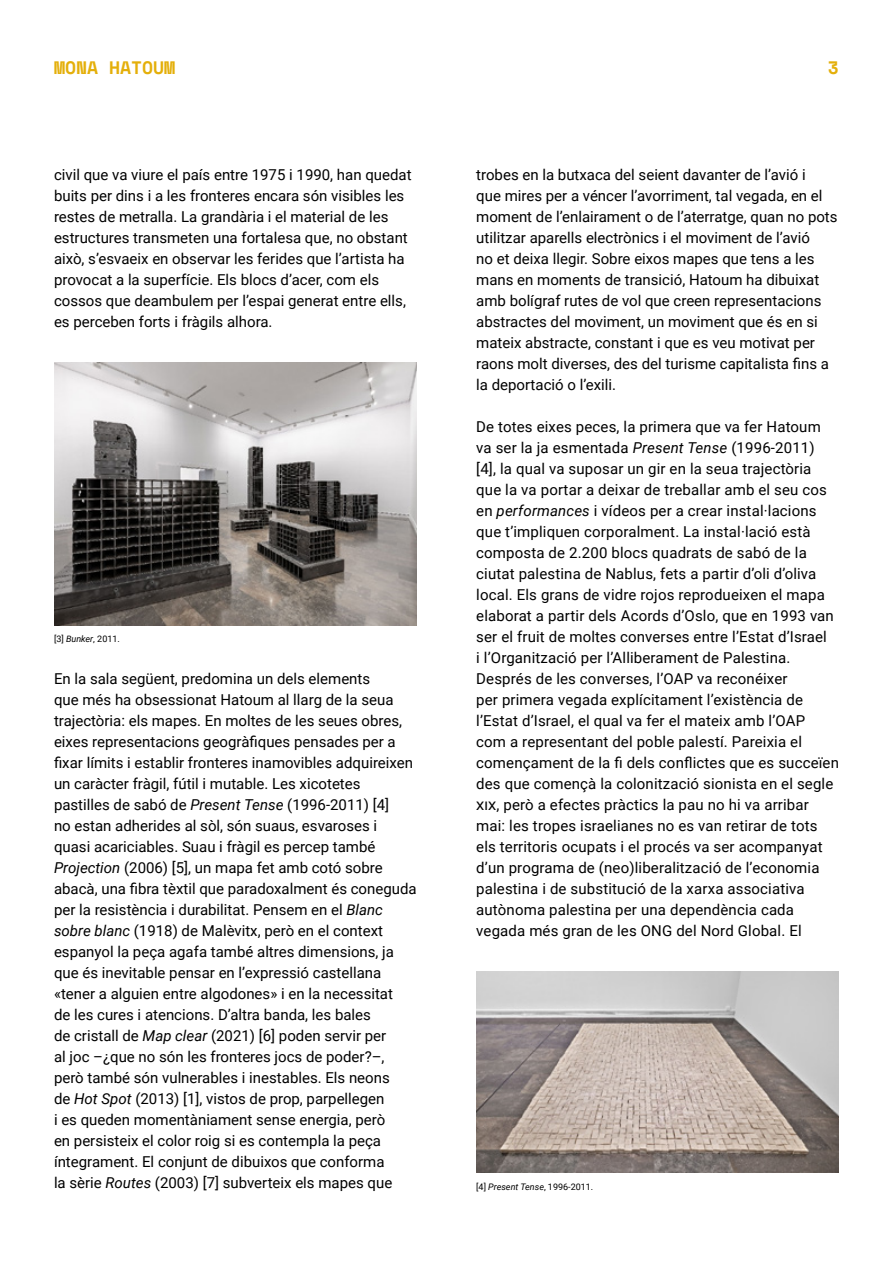
<style>
.page{position:relative;width:893px;height:1263px;background:#fff}
.page>*{position:absolute;margin:0;border:0;box-sizing:border-box;transform-origin:0 0}
.t1{font:700 18px "Space Mono";color:#e4af0a}
.t2{font:15px/21px "Roboto";color:#000}
.t3{font:9px "Roboto";color:#000}
.s1{font-style:italic}
</style>
<div class="page">
<img style="left:54px;top:363px;width:363px;height:262px">
<img style="left:476px;top:972px;width:363px;height:201px">
<p class="t1" style="left:54px;top:54px;width:123px">MONA HATOUM</p>
<p class="t1" style="left:828px;top:54px;width:13px">3</p>
<p class="t2" style="left:54px;top:164px;width:359px">civil que va viure el país entre 1975 i 1990, han quedat buits per dins i a les fronteres encara són visibles les restes de metralla. La grandària i el material de les estructures transmeten una fortalesa que, no obstant això, s’esvaeix en observar les ferides que l’artista ha provocat a la superfície. Els blocs d’acer, com els cossos que deambulem per l’espai generat entre ells, es perceben forts i fràgils alhora.</p>
<p class="t3" style="left:54px;top:633px;width:67px">[3] <span class="s1">Bunker</span>, 2011.</p>
<p class="t2" style="left:54px;top:668px;width:364px">En la sala següent, predomina un dels elements<br>que més ha obsessionat Hatoum al llarg de la seua trajectòria: els mapes. En moltes de les seues obres, eixes representacions geogràfiques pensades per a fixar límits i establir fronteres inamovibles adquireixen un caràcter fràgil, fútil i mutable. Les xicotetes pastilles de sabó de <span class="s1">Present Tense</span> (1996-2011) [4]<br>no estan adherides al sòl, són suaus, esvaroses i quasi acariciables. Suau i fràgil es percep també <span class="s1">Projection</span> (2006) [5], un mapa fet amb cotó sobre abacà, una fibra tèxtil que paradoxalment és coneguda per la resistència i durabilitat. Pensem en el <span class="s1">Blanc sobre blanc</span> (1918) de Malèvitx, però en el context espanyol la peça agafa també altres dimensions, ja que és inevitable pensar en l’expressió castellana «tener a alguien entre algodones» i en la necessitat<br>de les cures i atencions. D’altra banda, les bales<br>de cristall de <span class="s1">Map clear</span> (2021) [6] poden servir per<br>al joc –¿que no són les fronteres jocs de poder?–, però també són vulnerables i inestables. Els neons<br>de <span class="s1">Hot Spot</span> (2013) [1], vistos de prop, parpellegen<br>i es queden momentàniament sense energia, però<br>en persisteix el color roig si es contempla la peça íntegrament. El conjunt de dibuixos que conforma<br>la sèrie <span class="s1">Routes</span> (2003) [7] subverteix els mapes que</p>
<p class="t2" style="left:476px;top:164px;width:363px">trobes en la butxaca del seient davanter de l’avió i<br>que mires per a véncer l’avorriment, tal vegada, en el moment de l’enlairament o de l’aterratge, quan no pots utilitzar aparells electrònics i el moviment de l’avió<br>no et deixa llegir. Sobre eixos mapes que tens a les mans en moments de transició, Hatoum ha dibuixat amb bolígraf rutes de vol que creen representacions abstractes del moviment, un moviment que és en si mateix abstracte, constant i que es veu motivat per raons molt diverses, des del turisme capitalista fins a la deportació o l’exili.</p>
<p class="t2" style="left:476px;top:416px;width:364px">De totes eixes peces, la primera que va fer Hatoum va ser la ja esmentada <span class="s1">Present Tense</span> (1996-2011)<br>[4], la qual va suposar un gir en la seua trajectòria que la va portar a deixar de treballar amb el seu cos en <span class="s1">performances</span> i vídeos per a crear instal·lacions que t’impliquen corporalment. La instal·lació està composta de 2.200 blocs quadrats de sabó de la ciutat palestina de Nablus, fets a partir d’oli d’oliva local. Els grans de vidre rojos reprodueixen el mapa elaborat a partir dels Acords d’Oslo, que en 1993 van ser el fruit de moltes converses entre l’Estat d’Israel<br>i l’Organització per l’Alliberament de Palestina.<br>Després de les converses, l’OAP va reconéixer<br>per primera vegada explícitament l’existència de l’Estat d’Israel, el qual va fer el mateix amb l’OAP<br>com a representant del poble palestí. Pareixia el començament de la fi dels conflictes que es succeïen des que començà la colonització sionista en el segle xix, però a efectes pràctics la pau no hi va arribar mai: les tropes israelianes no es van retirar de tots els territoris ocupats i el procés va ser acompanyat d’un programa de (neo)liberalització de l’economia palestina i de substitució de la xarxa associativa autònoma palestina per una dependència cada vegada més gran de les ONG del Nord Global. El</p>
<p class="t3" style="left:476px;top:1181px;width:119px">[4] <span class="s1">Present Tense</span>, 1996-2011.</p>
</div>
